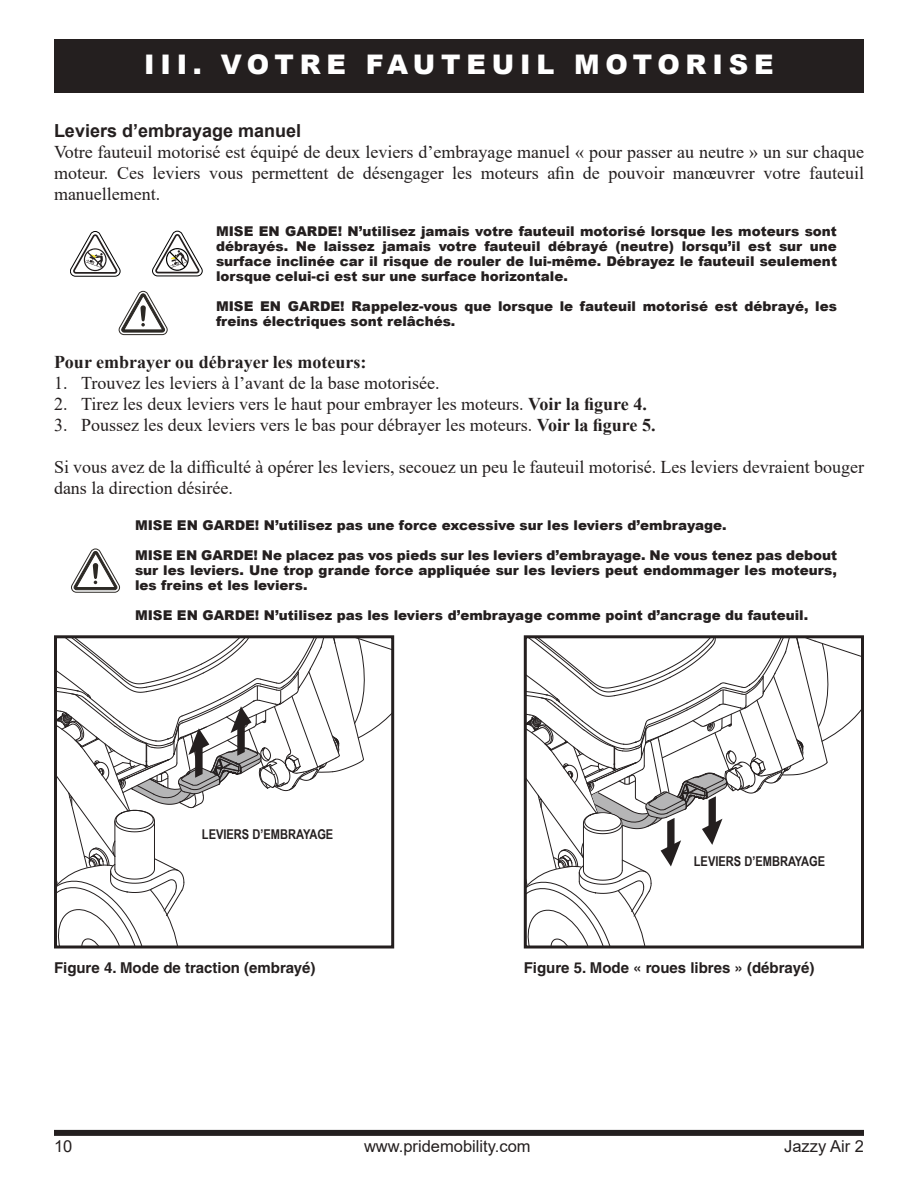
<style>
.page{position:relative;width:918px;height:1188px;background:#fff}
.page>*{position:absolute;margin:0;border:0;box-sizing:border-box;transform-origin:0 0}
.t1{font:900 27px "Arial";letter-spacing:.215em;color:#fff}
.t2{font:18px/21px "Times New Roman";color:#241f1f;text-align:justify}
.t3{font:700 18px "Times New Roman";color:#241f1f}
.t4{font:700 18px "Arial";color:#241f1f}
.t5{font:16.5px "Arial";color:#241f1f}
.t6{font:700 15px "Helvetica";color:#241f1f}
.t7{font:900 13.5px/15px "Arial";color:#241f1f;text-align:justify}
.t8{font:700 13.5px "Arial Narrow";color:#241f1f}
.s1{font-weight:700}
</style>
<div class="page">
<div style="left:54px;top:39px;width:810px;height:54px;background:#241f1f"></div>
<div style="left:54px;top:1130px;width:810px;height:6px;background:#241f1f"></div>
<svg style="left:58px;top:639px;width:332px;height:306px"></svg>
<div style="left:54px;top:635px;width:340px;height:314px;border:3px solid #241f1f"></div>
<svg style="left:528px;top:639px;width:332px;height:306px"></svg>
<div style="left:524px;top:635px;width:340px;height:314px;border:3px solid #241f1f"></div>
<svg style="left:70px;top:231px;width:50px;height:46px"></svg>
<svg style="left:152px;top:231px;width:51px;height:45px"></svg>
<svg style="left:118px;top:291px;width:50px;height:44px"></svg>
<svg style="left:71px;top:549px;width:49px;height:44px"></svg>
<h1 class="t1" style="left:144px;top:45px;width:631px">III. VOTRE FAUTEUIL MOTORISE</h1>
<h2 class="t4" style="left:54px;top:118px;width:249px">Leviers d’embrayage manuel</h2>
<h2 class="t2" style="left:54px;top:141px;width:812px">Votre fauteuil motorisé est équipé de deux leviers d’embrayage manuel « pour passer au neutre » un sur chaque moteur. Ces leviers vous permettent de désengager les moteurs afin de pouvoir manœuvrer votre fauteuil manuellement.</h2>
<p class="t7" style="left:216px;top:224px;width:622px">MISE EN GARDE! N’utilisez jamais votre fauteuil motorisé lorsque les moteurs sont débrayés. Ne laissez jamais votre fauteuil débrayé (neutre) lorsqu’il est sur une surface inclinée car il risque de rouler de lui-même. Débrayez le fauteuil seulement lorsque celui-ci est sur une surface horizontale.</p>
<p class="t7" style="left:216px;top:299px;width:622px">MISE EN GARDE! Rappelez-vous que lorsque le fauteuil motorisé est débrayé, les freins électriques sont relâchés.</p>
<h2 class="t3" style="left:54px;top:349px;width:314px">Pour embrayer ou débrayer les moteurs:</h2>
<h2 class="t2" style="left:54px;top:372px;width:387px">1. Trouvez les leviers à l’avant de la base motorisée.</h2>
<h2 class="t2" style="left:54px;top:393px;width:594px">2. Tirez les deux leviers vers le haut pour embrayer les moteurs. <span class="s1">Voir la figure 4.</span></h2>
<h2 class="t2" style="left:54px;top:414px;width:603px">3. Poussez les deux leviers vers le bas pour débrayer les moteurs. <span class="s1">Voir la figure 5.</span></h2>
<h2 class="t2" style="left:54px;top:456px;width:812px">Si vous avez de la difficulté à opérer les leviers, secouez un peu le fauteuil motorisé. Les leviers devraient bouger dans la direction désirée.</h2>
<p class="t7" style="left:135px;top:518px;width:593px">MISE EN GARDE! N’utilisez pas une force excessive sur les leviers d’embrayage.</p>
<p class="t7" style="left:135px;top:548px;width:704px">MISE EN GARDE! Ne placez pas vos pieds sur les leviers d’embrayage. Ne vous tenez pas debout sur les leviers. Une trop grande force appliquée sur les leviers peut endommager les moteurs, les freins et les leviers.</p>
<p class="t7" style="left:135px;top:608px;width:675px">MISE EN GARDE! N’utilisez pas les leviers d’embrayage comme point d’ancrage du fauteuil.</p>
<p class="t8" style="left:202px;top:824px;width:133px">LEVIERS D’EMBRAYAGE</p>
<p class="t8" style="left:694px;top:851px;width:133px">LEVIERS D’EMBRAYAGE</p>
<p class="t6" style="left:54px;top:959px;width:263px">Figure 4. Mode de traction (embrayé)</p>
<p class="t6" style="left:524px;top:959px;width:292px">Figure 5. Mode « roues libres » (débrayé)</p>
<p class="t5" style="left:54px;top:1134px;width:20px">10</p>
<p class="t5" style="left:364px;top:1134px;width:168px">www.pridemobility.com</p>
<p class="t5" style="left:784px;top:1134px;width:81px">Jazzy Air 2</p>
</div>
